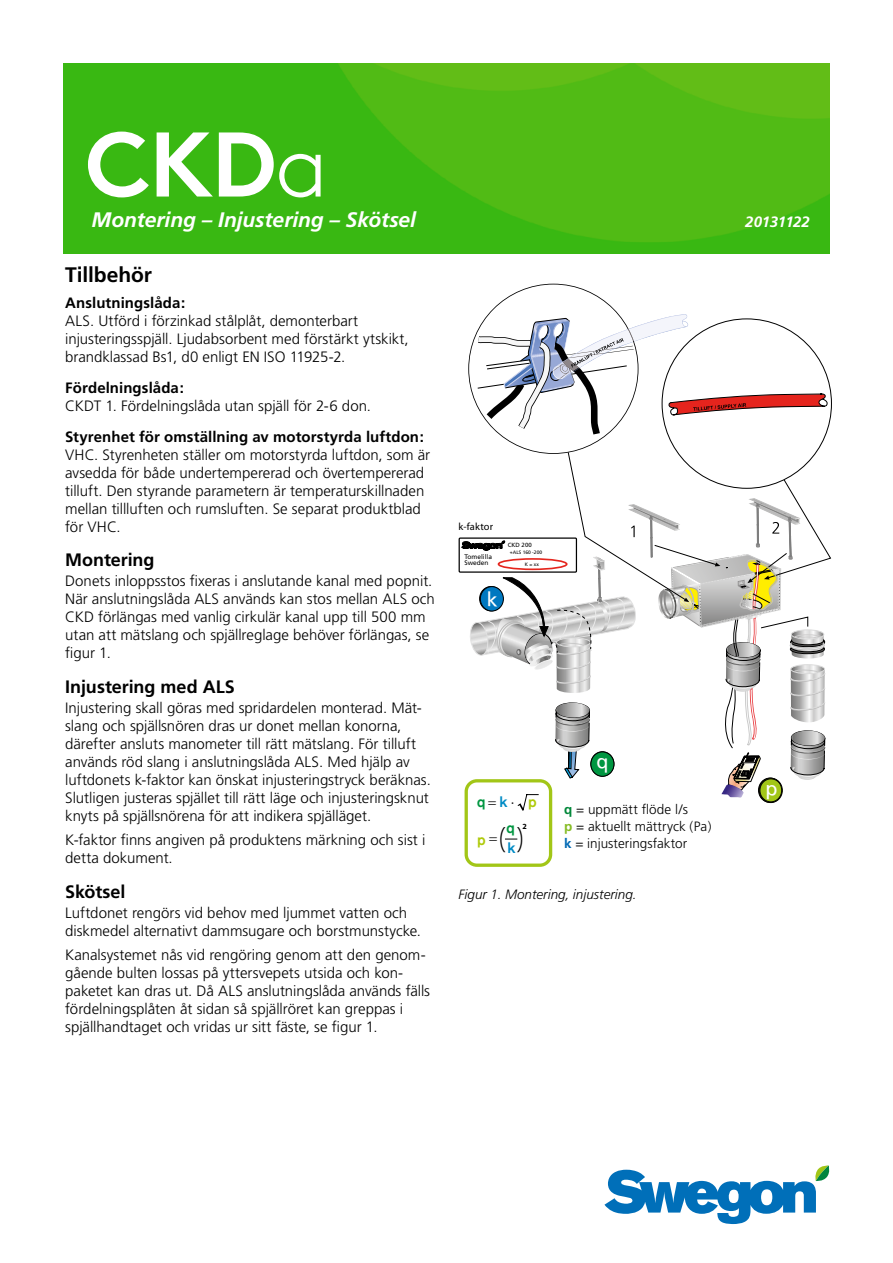
<style>
.page{position:relative;width:893px;height:1263px;background:#fff}
.page>*{position:absolute;margin:0;border:0;box-sizing:border-box;transform-origin:0 0}
.t1{font:700 91.5px "Brown";color:#fff}
.t2{font:300 26.85px "Neo Sans Std";color:#000}
.t3{font:italic 700 21px "Frutiger";letter-spacing:-.005em;color:#fff}
.t4{font:700 21px "Frutiger";letter-spacing:-.005em;color:#000}
.t5{font:700 18px "Frutiger";color:#000}
.t6{font:500 15.15px "Akzidenz Grotesk BE";color:#009641}
.t7{font:500 15.15px "Akzidenz Grotesk BE";color:#008bc5}
.t8{font:500 15.15px "Akzidenz Grotesk BE";color:#afca0b}
.t9{font:300 15px/18px "Frutiger";letter-spacing:-.005em;color:#000}
.t10{font:700 15px "Frutiger";letter-spacing:.005em;color:#000}
.t11{font:italic 700 15px "Frutiger";letter-spacing:-.015em;color:#fff}
.t12{font:300 13.5px/16.8px "Frutiger";color:#000}
.t13{font:italic 300 13.5px "Frutiger";color:#000}
.t14{font:10.5px "Myriad Pro";letter-spacing:.015em;color:#000}
.t15{font:700 7.95px "Myriad Pro";color:#000}
.t16{font:6.6px/6.6px "Frutiger";color:#000}
.t17{font:6px "Frutiger";color:#000}
.t18{font:4.95px "Frutiger";color:#000}
.s1{font-weight:300}
.s2{color:#008bc5}
.s3{color:#000}
.s4{color:#afca0b}
.s5{font-weight:700;color:#008739}
.s6{font-weight:700;color:#86bc25}
.s7{font-weight:700;color:#0069b4}
</style>
<div class="page">
<svg style="left:604px;top:1165px;width:226px;height:59px"></svg>
<img style="left:64px;top:64px;width:765px;height:189px">
<div style="left:465px;top:779px;width:87px;height:88px;border:3px solid #a2c617;border-radius:11px"></div>
<svg style="left:505px;top:839px;width:12px;height:1px"></svg>
<svg style="left:461px;top:284px;width:371px;height:528px"></svg>
<h1 class="t1" style="left:85px;top:90px;width:245px">CKD<span class="s1">a</span></h1>
<h3 class="t3" style="left:92px;top:207px;width:326px">Montering – Injustering – Skötsel</h3>
<p class="t11" style="left:745px;top:213px;width:66px">20131122</p>
<h3 class="t4" style="left:65px;top:262px;width:88px">Tillbehör</h3>
<p class="t10" style="left:65px;top:294px;width:122px">Anslutningslåda:</p>
<p class="t9" style="left:65px;top:312px;width:345px">ALS. Utförd i förzinkad stålplåt, demonterbart injusteringsspjäll. Ljudabsorbent med förstärkt ytskikt, brandklassad Bs1, d0 enligt EN ISO 11925-2.</p>
<p class="t10" style="left:65px;top:379px;width:120px">Fördelningslåda:</p>
<p class="t9" style="left:65px;top:397px;width:307px">CKDT 1. Fördelningslåda utan spjäll för 2-6 don.</p>
<p class="t10" style="left:65px;top:428px;width:360px">Styrenhet för omställning av motorstyrda luftdon:</p>
<p class="t9" style="left:65px;top:446px;width:366px">VHC. Styrenheten ställer om motorstyrda luftdon, som är avsedda för både undertempererad och övertempererad tilluft. Den styrande parametern är temperaturskillnaden mellan tillluften och rumsluften. Se separat produktblad för VHC.</p>
<p class="t5" style="left:65px;top:549px;width:91px">Montering</p>
<p class="t9" style="left:65px;top:572px;width:371px">Donets inloppsstos fixeras i anslutande kanal med popnit.<br>När anslutningslåda ALS används kan stos mellan ALS och CKD förlängas med vanlig cirkulär kanal upp till 500 mm utan att mätslang och spjällreglage behöver förlängas, se figur 1.</p>
<p class="t5" style="left:65px;top:676px;width:171px">Injustering med ALS</p>
<p class="t9" style="left:65px;top:699px;width:367px">Injustering skall göras med spridardelen monterad. Mät&shy;slang och spjällsnören dras ur donet mellan konorna, därefter ansluts manometer till rätt mätslang. För tilluft används röd slang i anslutningslåda ALS. Med hjälp av luftdonets k-faktor kan önskat injusteringstryck beräknas.<br>Slutligen justeras spjället till rätt läge och injusteringsknut knyts på spjällsnörena för att indikera spjälläget.</p>
<p class="t9" style="left:65px;top:831px;width:362px">K-faktor finns angiven på produktens märkning och sist i detta dokument.</p>
<p class="t5" style="left:65px;top:881px;width:62px">Skötsel</p>
<p class="t9" style="left:65px;top:903px;width:357px">Luftdonet rengörs vid behov med ljummet vatten och diskmedel alternativt dammsugare och borstmunstycke.</p>
<p class="t9" style="left:65px;top:946px;width:366px">Kanalsystemet nås vid rengöring genom att den genom&shy;gående bulten lossas på yttersvepets utsida och kon&shy;paketet kan dras ut. Då ALS anslutningslåda används fälls fördelningsplåten åt sidan så spjällröret kan greppas i spjällhandtaget och vridas ur sitt fäste, se figur 1.</p>
<p class="t14" style="left:459px;top:520px;width:36px">k-faktor</p>
<p class="t17" style="left:508px;top:542px;width:25px">CKD 200</p>
<p class="t18" style="left:510px;top:550px;width:34px">+ALS 160 -200</p>
<p class="t18" style="left:525px;top:561px;width:15px">K = xx</p>
<p class="t16" style="left:464px;top:553px;width:29px">Tomelilla<br>Sweden</p>
<p class="t6" style="left:477px;top:792px;width:61px">q<span class="s2">k</span><span class="s3">⋅</span><span class="s4">p</span></p>
<p class="t7" style="left:507px;top:839px;width:9px">k</p>
<p class="t12" style="left:564px;top:801px;width:149px"><span class="s5">q</span> = uppmätt flöde l/s<br><span class="s6">p</span> = aktuellt mättryck (Pa) <span class="s7">k</span> = injusteringsfaktor</p>
<p class="t15" style="left:523px;top:821px;width:6px">2</p>
<p class="t6" style="left:506px;top:818px;width:10px">q</p>
<h2 class="t2" style="left:499px;top:821px;width:26px">( )</h2>
<p class="t8" style="left:477px;top:830px;width:10px">p</p>
<p class="t13" style="left:458px;top:887px;width:180px">Figur 1. Montering, injustering.</p>
</div>
